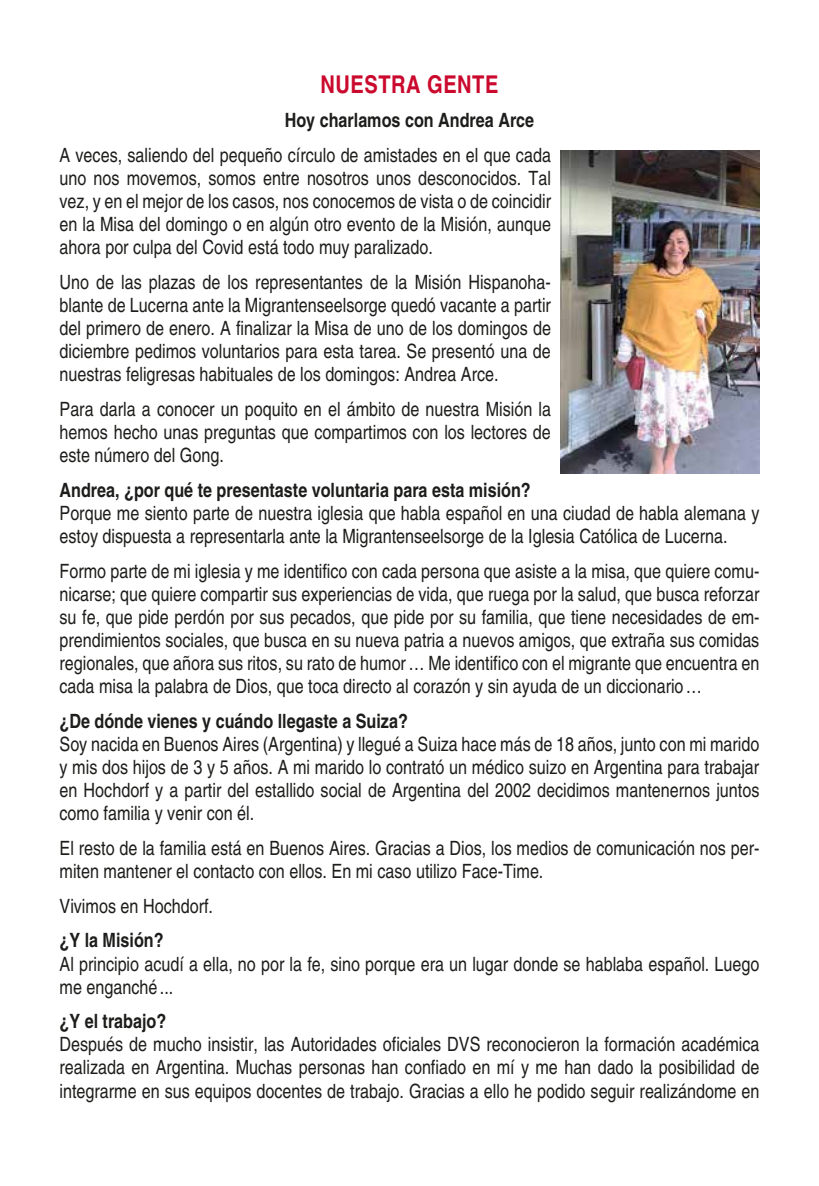
<style>
.page{position:relative;width:819px;height:1186px;background:#fff}
.page>*{position:absolute;margin:0;border:0;box-sizing:border-box;transform-origin:0 0}
.t1{font:700 condensed 24.5px "Helvetica";letter-spacing:.02em;color:#ca092d}
.t2{font:condensed 19.6px/23.1px "Helvetica";color:#1d1d1b;text-align:justify}
.t3{font:700 condensed 19.6px "Helvetica";color:#1d1d1b}
</style>
<div class="page">
<img style="left:561px;top:150px;width:198px;height:324px">
<p class="t1" style="left:320px;top:69px;width:179px">NUESTRA GENTE</p>
<p class="t3" style="left:285px;top:108px;width:251px">Hoy charlamos con Andrea Arce</p>
<p class="t2" style="left:60px;top:143px;width:493px">A veces, saliendo del pequeño círculo de amistades en el que cada uno nos movemos, somos entre nosotros unos desconocidos. Tal vez, y en el mejor de los casos, nos conocemos de vista o de coincidir en la Misa del domingo o en algún otro evento de la Misión, aunque ahora por culpa del Covid está todo muy paralizado.</p>
<p class="t2" style="left:60px;top:270px;width:493px">Uno de las plazas de los representantes de la Misión Hispanoha&shy;blante de Lucerna ante la Migrantenseelsorge quedó vacante a partir del primero de enero. A finalizar la Misa de uno de los domingos de diciembre pedimos voluntarios para esta tarea. Se presentó una de nuestras feligresas habituales de los domingos: Andrea Arce.</p>
<p class="t2" style="left:60px;top:397px;width:493px">Para darla a conocer un poquito en el ámbito de nuestra Misión la hemos hecho unas preguntas que compartimos con los lectores de este número del Gong.</p>
<p class="t3" style="left:60px;top:478px;width:473px">Andrea, ¿por qué te presentaste voluntaria para esta misión?</p>
<p class="t2" style="left:60px;top:501px;width:701px">Porque me siento parte de nuestra iglesia que habla español en una ciudad de habla alemana y estoy dispuesta a representarla ante la Migrantenseelsorge de la Iglesia Católica de Lucerna.</p>
<p class="t2" style="left:60px;top:559px;width:701px">Formo parte de mi iglesia y me identifico con cada persona que asiste a la misa, que quiere comu&shy;nicarse; que quiere compartir sus experiencias de vida, que ruega por la salud, que busca reforzar su fe, que pide perdón por sus pecados, que pide por su familia, que tiene necesidades de em&shy;prendimientos sociales, que busca en su nueva patria a nuevos amigos, que extraña sus comidas regionales, que añora sus ritos, su rato de humor… Me identifico con el migrante que encuentra en cada misa la palabra de Dios, que toca directo al corazón y sin ayuda de un diccionario…</p>
<p class="t3" style="left:60px;top:709px;width:350px">¿De dónde vienes y cuándo llegaste a Suiza?</p>
<p class="t2" style="left:60px;top:732px;width:701px">Soy nacida en Buenos Aires (Argentina) y llegué a Suiza hace más de 18 años, junto con mi marido y mis dos hijos de 3 y 5 años. A mi marido lo contrató un médico suizo en Argentina para trabajar en Hochdorf y a partir del estallido social de Argentina del 2002 decidimos mantenernos juntos como familia y venir con él.</p>
<p class="t2" style="left:60px;top:836px;width:701px">El resto de la familia está en Buenos Aires. Gracias a Dios, los medios de comunicación nos per&shy;miten mantener el contacto con ellos. En mi caso utilizo Face-Time.</p>
<p class="t2" style="left:60px;top:894px;width:155px">Vivimos en Hochdorf.</p>
<p class="t3" style="left:60px;top:928px;width:106px">¿Y la Misión?</p>
<p class="t2" style="left:60px;top:952px;width:701px">Al principio acudí a ella, no por la fe, sino porque era un lugar donde se hablaba español. Luego me enganché ...</p>
<p class="t3" style="left:60px;top:1009px;width:108px">¿Y el trabajo?</p>
<p class="t2" style="left:60px;top:1033px;width:701px">Después de mucho insistir, las Autoridades oficiales DVS reconocieron la formación académica realizada en Argentina. Muchas personas han confiado en mí y me han dado la posibilidad de integrarme en sus equipos docentes de trabajo. Gracias a ello he podido seguir realizándome en</p>
</div>
